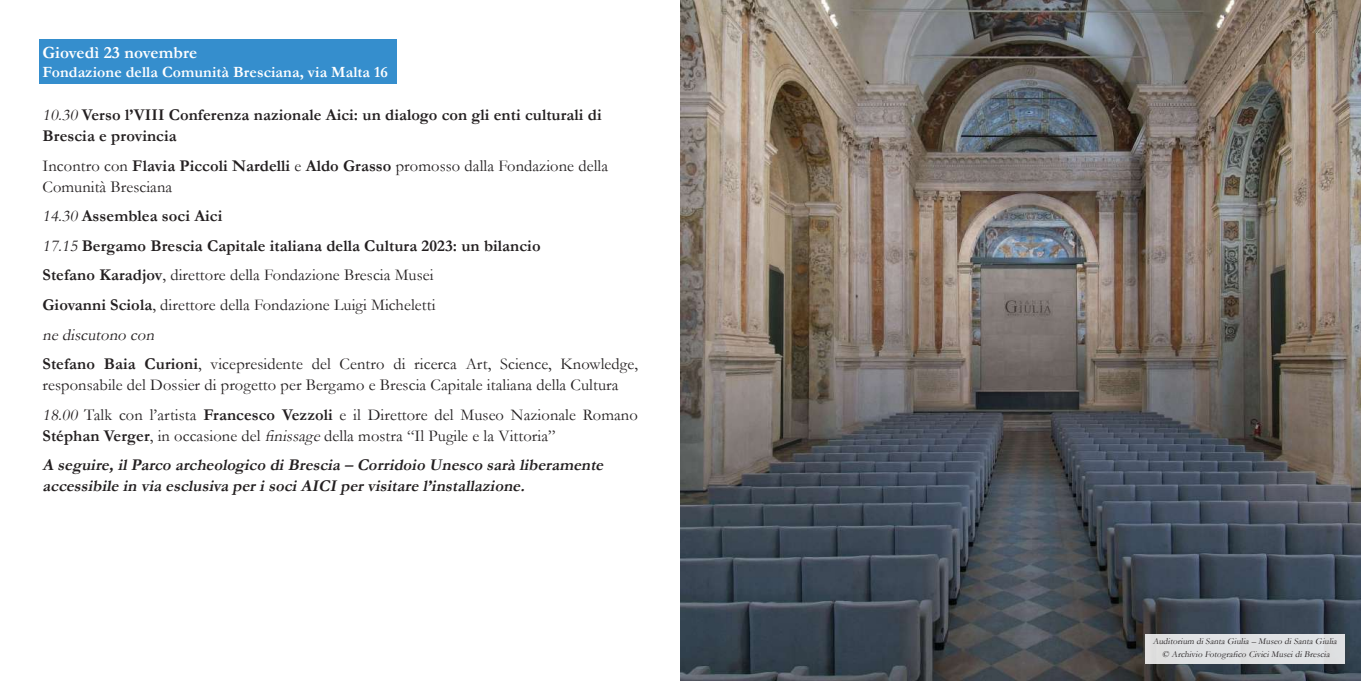
<style>
.page{position:relative;width:1361px;height:681px;background:#fff}
.page>*{position:absolute;margin:0;border:0;box-sizing:border-box;transform-origin:0 0}
.t1{font:700 17.25px "Garamond";letter-spacing:.005em;color:#fff}
.t2{font:16.5px/29.5px "Garamond";letter-spacing:.005em;color:#231f20}
.t3{font:italic 700 16.5px/29.5px "Garamond";color:#231f20}
.t4{font:700 16.5px/21px "Garamond";letter-spacing:.005em;color:#231f20}
.t5{font:700 15.75px "Garamond";letter-spacing:.005em;color:#fff}
.t6{font:italic 9px/13px "Garamond";color:#231f20;text-align:center}
.s1{font-weight:400;font-style:italic}
.s2{font-weight:700}
.s3{font-style:italic}
.s4{font-style:normal}
.s5{font-weight:400;font-style:normal}
.s6{font-weight:400}
</style>
<div class="page">
<div style="left:39px;top:39px;width:357px;height:45px;background:#358ecd"></div>
<img style="left:680px;top:0;width:681px;height:680px">
<div style="left:1145px;top:634px;width:200px;height:29px;background:#e0e2e4"></div>
<p class="t1" style="left:43px;top:40px;width:156px">Giovedì 23 novembre</p>
<p class="t5" style="left:43px;top:61px;width:347px">Fondazione della Comunità Bresciana, via Malta 16</p>
<p class="t4" style="left:43px;top:105px;width:561px"><span class="s1">10.30</span> Verso l’VIII Conferenza nazionale Aici: un dialogo con gli enti culturali di<br>Brescia e provincia</p>
<p class="t2" style="left:43px;top:155px;width:567px;line-height:21px">Incontro con <span class="s2">Flavia Piccoli Nardelli</span> e <span class="s2">Aldo Grasso</span> promosso dalla Fondazione della<br>Comunità Bresciana</p>
<p class="t2" style="left:43px;top:201px;width:597px"><span class="s3">14.30</span> <span class="s2">Assemblea soci Aici<br></span><span class="s3">17.15</span> <span class="s2">Bergamo Brescia Capitale italiana della Cultura 2023: un bilancio<br>Stefano Karadjov</span>, direttore della Fondazione Brescia Musei<br><span class="s2">Giovanni Sciola</span>, direttore della Fondazione Luigi Micheletti<br><span class="s3">ne discutono con<br></span><span class="s2">Stefano Baia Curioni</span>, vicepresidente del Centro di ricerca Art, Science, Knowledge,</p>
<p class="t2" style="left:43px;top:369px;width:597px">responsabile del Dossier di progetto per Bergamo e Brescia Capitale italiana della Cultura<br><span class="s3">18.00</span> Talk con l’artista <span class="s2">Francesco Vezzoli</span> e il Direttore del Museo Nazionale Romano</p>
<p class="t3" style="left:43px;top:420px;width:566px"><span class="s4">Stéphan Verger</span><span class="s5">, in occasione del</span> <span class="s6">finissage</span> <span class="s5">della mostra “Il Pugile e la Vittoria”<br></span>A seguire,ilParco archeologico diBrescia – Corridoio Unesco sarà liberamente</p>
<p class="t3" style="left:43px;top:471px;width:487px">accessibile in via esclusiva perisociAICIpervisitare l’installazione.</p>
<p class="t6" style="left:1152px;top:634px;width:188px">Auditorium diSanta Giulia – Museo diSanta Giulia © Archivio Fotografico CiviciMuseidiBrescia</p>
</div>
